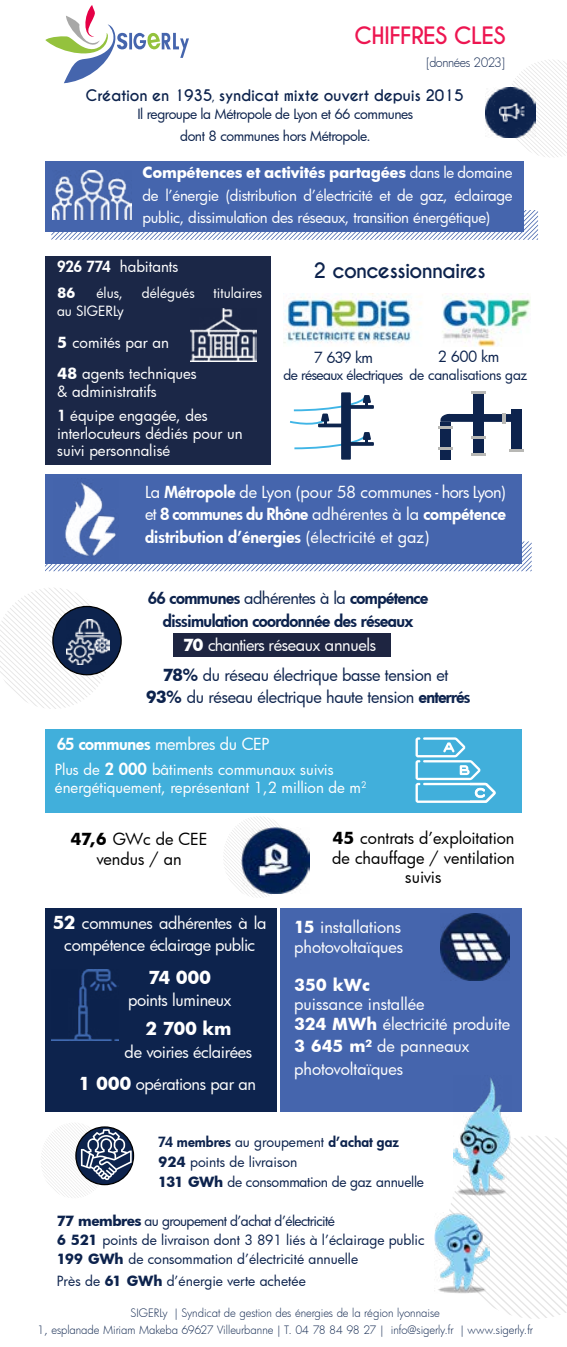
<style>
.page{position:relative;width:567px;height:1347px;background:#fff}
.page>*{position:absolute;margin:0;border:0;box-sizing:border-box;transform-origin:0 0}
.t1{font:700 22.5px "Caviar Dreams";letter-spacing:-.03em;color:#ed1651}
.t2{font:700 20px "Caviar Dreams";letter-spacing:-.04em;color:#0d234d}
.t3{font:700 17.5px "Futura";letter-spacing:-.02em;color:#fff}
.t4{font:16.25px/22.5px "Futura";letter-spacing:-.02em;color:#fff;text-align:center}
.t5{font:16.25px/19.5px "Futura";color:#fff}
.t6{font:16.25px/29.2px "Futura";letter-spacing:-.025em;color:#0d234d}
.t7{font:16.25px/19.5px "Futura";color:#000;text-align:center}
.t8{font:800 16.25px/22.5px "Futura";letter-spacing:-.03em;color:#0d234d;text-align:center}
.t9{font:700 16.25px "Futura";letter-spacing:-.01em;color:#fff}
.t10{font:15px/22.5px "Futura";letter-spacing:-.005em;color:#fff}
.t11{font:700 15px "Caviar Dreams";letter-spacing:-.02em;color:#0d234d}
.t12{font:15px "Futura";letter-spacing:-.045em;color:#0d234d}
.t13{font:13.75px/20px "Futura";letter-spacing:-.02em;color:#0d234d}
.t14{font:13.75px "Futura";color:#fff}
.t15{font:13.75px "Futura";color:#0d234d}
.t16{font:13.75px "Futura";letter-spacing:-.04em;color:#0d234d}
.t17{font:700 13.75px "Futura";color:#fff}
.t18{font:300 12.5px "Futura";letter-spacing:-.03em;color:#0d234d}
.t19{font:300 11.25px/17.5px "Futura";letter-spacing:-.005em;color:#0d244d;text-align:center}
.s1{font-weight:400}
.s2{font-weight:700}
.s3{font-weight:800}
.s4{font-weight:700;color:#fff}
.s5{color:#fff}
.s6{font-weight:800;font-size:16.25px}
.s7{font-weight:700;font-size:17.5px}
</style>
<div class="page">
<svg style="left:449px;top:1135px;width:118px;height:183px"></svg>
<svg style="left:223px;top:816px;width:64px;height:82px"></svg>
<svg style="left:505px;top:60px;width:62px;height:98px"></svg>
<div style="left:173px;top:633px;width:218px;height:24px;background:#1e2541"></div>
<svg style="left:0;top:588px;width:111px;height:121px"></svg>
<svg style="left:45px;top:541px;width:487px;height:30px"></svg>
<img style="left:283px;top:293px;width:247px;height:53px">
<div style="left:45px;top:908px;width:231px;height:204px;background:#0d234d"></div>
<div style="left:45px;top:474px;width:477px;height:89px;background:#4565ad"></div>
<img style="left:65px;top:482px;width:51px;height:75px">
<div style="left:45px;top:256px;width:226px;height:209px;background:#1b2747"></div>
<img style="left:486px;top:88px;width:49px;height:49px">
<svg style="left:51px;top:210px;width:487px;height:30px"></svg>
<div style="left:45px;top:161px;width:479px;height:71px;background:#4565ad"></div>
<div style="left:45px;top:729px;width:477px;height:83px;background:#41afdb"></div>
<div style="left:341px;top:392px;width:10px;height:67px;background:#0d244d"></div>
<svg style="left:348px;top:442px;width:26px;height:4px"></svg>
<svg style="left:348px;top:405px;width:26px;height:4px"></svg>
<svg style="left:290px;top:393px;width:81px;height:57px"></svg>
<div style="left:281px;top:908px;width:241px;height:204px;background:#4565ad"></div>
<img style="left:434px;top:1212px;width:55px;height:81px">
<img style="left:454px;top:1078px;width:58px;height:117px">
<svg style="left:45px;top:5px;width:82px;height:78px"></svg>
<hr style="left:129px;top:33px;width:3px;height:16px;background:#4565ad">
<svg style="left:133px;top:33px;width:56px;height:25px"></svg>
<img style="left:53px;top:170px;width:78px;height:49px">
<img style="left:191px;top:308px;width:66px;height:54px">
<div style="left:440px;top:422px;width:11px;height:37px;background:#0d234d"></div>
<hr style="left:438px;top:447px;width:15px;height:3px;background:#b8b8b5">
<hr style="left:439px;top:426px;width:14px;height:3px;background:#b8b8b5">
<div style="left:473px;top:392px;width:10px;height:62px;background:#0d234d"></div>
<hr style="left:471px;top:391px;width:14px;height:3px;background:#b8b8b5">
<hr style="left:471px;top:453px;width:14px;height:3px;background:#b8b8b5">
<hr style="left:471px;top:436px;width:14px;height:3px;background:#b8b8b5">
<svg style="left:440px;top:413px;width:71px;height:9px"></svg>
<div style="left:511px;top:409px;width:11px;height:41px;background:#0d234d"></div>
<hr style="left:502px;top:413px;width:4px;height:10px;background:#b8b8b5">
<hr style="left:509px;top:449px;width:15px;height:3px;background:#b8b8b5">
<div style="left:53px;top:606px;width:68px;height:68px;background:#0d234d;border-radius:50%"></div>
<div style="left:52px;top:606px;width:70px;height:69px;border:1px solid #000;border-radius:50%"></div>
<img style="left:67px;top:620px;width:42px;height:45px">
<img style="left:441px;top:913px;width:68px;height:67px">
<img style="left:51px;top:969px;width:68px;height:71px">
<svg style="left:41px;top:1123px;width:91px;height:75px"></svg>
<img style="left:241px;top:827px;width:69px;height:66px">
<svg style="left:415px;top:737px;width:81px;height:66px"></svg>
<svg style="left:470px;top:782px;width:25px;height:20px"></svg>
<h1 class="t1" style="left:354px;top:22px;width:153px">CHIFFRES CLES</h1>
<p class="t18" style="left:426px;top:54px;width:81px">[données 2023]</p>
<p class="t11" style="left:86px;top:86px;width:379px">Création en 1935<span class="s1">,</span> syndicat mixte ouvert depuis 2015</p>
<p class="t13" style="left:137px;top:102px;width:277px;line-height:22.5px;text-align:center">Il regroupe la Métropole de Lyon et 66 communes dont 8 communes hors Métropole.</p>
<p class="t10" style="left:143px;top:161px;width:371px;text-align:justify"><span class="s2">Compétences et activités partagées</span> dans le domaine de l’énergie (distribution d’électricité et de gaz, éclairage public, dissimulation des réseaux, transition énergétique)</p>
<p class="t10" style="left:57px;top:255px;width:123px"><span class="s3">926 774</span> habitants</p>
<p class="t17" style="left:57px;top:283px;width:20px">86</p>
<p class="t14" style="left:96px;top:284px;width:28px">élus,</p>
<p class="t14" style="left:142px;top:284px;width:54px">délégués</p>
<p class="t14" style="left:214px;top:284px;width:50px">titulaires</p>
<p class="t14" style="left:57px;top:301px;width:69px">au SIGERLy</p>
<p class="t10" style="left:57px;top:326px;width:141px;line-height:31.6px"><span class="s2">5</span> comités par an<br><span class="s2">48</span> agents techniques</p>
<p class="t10" style="left:57px;top:379px;width:152px;line-height:24.6px">&amp; administratifs<br><span class="s3">1</span> équipe engagée, des</p>
<p class="t10" style="left:57px;top:424px;width:187px;line-height:17.5px">interlocuteurs dédiés pour un suivi personnalisé</p>
<h2 class="t2" style="left:314px;top:258px;width:174px">2 concessionnaires</h2>
<p class="t12" style="left:438px;top:347px;width:63px">2 600 km</p>
<p class="t13" style="left:410px;top:365px;width:119px">de canalisations gaz</p>
<p class="t12" style="left:314px;top:347px;width:61px">7 639 km</p>
<p class="t16" style="left:283px;top:366px;width:121px">de réseaux électriques</p>
<p class="t4" style="left:145px;top:480px;width:362px;text-align:justify">La <span class="s3">Métropole</span> de Lyon (pour 58 communes - hors Lyon) et <span class="s3">8 communes du Rhône</span> adhérentes à la <span class="s3">compétence distribution d’énergies</span> (électricité et gaz)</p>
<p class="t8" style="left:148px;top:586px;width:282px">66 communes <span class="s1">adhérentes à la</span> compétence dissimulation coordonnée des réseaux</p>
<p class="t6" style="left:163px;top:630px;width:287px;text-indent:20px"><span class="s4">70</span> <span class="s5">chantiers réseaux annuels<br></span><span class="s2">78%</span> du réseau électrique basse tension et</p>
<p class="t6" style="left:146px;top:682px;width:326px"><span class="s2">93%</span> du réseau électrique haute tension <span class="s3">enterrés</span></p>
<p class="t4" style="left:57px;top:732px;width:214px"><span class="s3">65 communes</span> membres du CEP</p>
<p class="t10" style="left:55px;top:760px;width:313px;line-height:18px">Plus de <span class="s6">2 000</span> bâtiments communaux suivis énergétiquement, représentant 1,2 million de m<sup>2</sup></p>
<p class="t7" style="left:71px;top:829px;width:139px"><span class="s2">47,6</span> GWc de CEE vendus / an</p>
<p class="t7" style="left:332px;top:828px;width:184px"><span class="s2">45</span> contrats d’exploitation de chauffage / ventilation suivis</p>
<p class="t4" style="left:53px;top:911px;width:215px"><span class="s7">52</span> communes adhérentes à la compétence éclairage public</p>
<p class="t3" style="left:148px;top:964px;width:64px">74 000</p>
<p class="t4" style="left:128px;top:988px;width:105px">points lumineux</p>
<p class="t3" style="left:146px;top:1016px;width:87px">2 700 km</p>
<p class="t4" style="left:79px;top:1035px;width:179px;line-height:32.5px;text-align:right">de voiries éclairées<br><span class="s7">1 000</span> opérations par an</p>
<p class="t5" style="left:294px;top:917px;width:111px"><span class="s2">15</span> installations photovoltaïques</p>
<p class="t9" style="left:294px;top:973px;width:77px">350 kWc</p>
<p class="t5" style="left:294px;top:994px;width:218px">puissance installée<br><span class="s2">324 MWh</span> électricité produite</p>
<p class="t5" style="left:294px;top:1034px;width:177px;line-height:22.5px"><span class="s2">3 645 m²</span> de panneaux photovoltaïques</p>
<p class="t13" style="left:158px;top:1131px;width:267px"><span class="s3">74 membres</span> au groupement <span class="s3">d’achat gaz<br></span><span class="s2">924</span> points de livraison<br><span class="s2">131 GWh</span> de consommation de gaz annuelle</p>
<p class="t13" style="left:57px;top:1211px;width:369px;line-height:18.8px"><span class="s2">77 membres</span> au groupement d’achat d’électricité<br><span class="s2">6 521</span> points de livraison dont 3 891 liés à l’éclairage public<br><span class="s2">199 GWh</span> de consommation d’électricité annuelle</p>
<p class="t15" style="left:57px;top:1271px;width:251px">Près de <span class="s2">61 GWh</span> d’énergie verte achetée</p>
<p class="t19" style="left:38px;top:1303px;width:497px">SIGERLy | Syndicat de gestion des énergies de la région lyonnaise<br>1, esplanade Miriam Makeba 69627 Villeurbanne | T. 04 78 84 98 27 | info@sigerly.fr | www.sigerly.fr</p>
</div>
